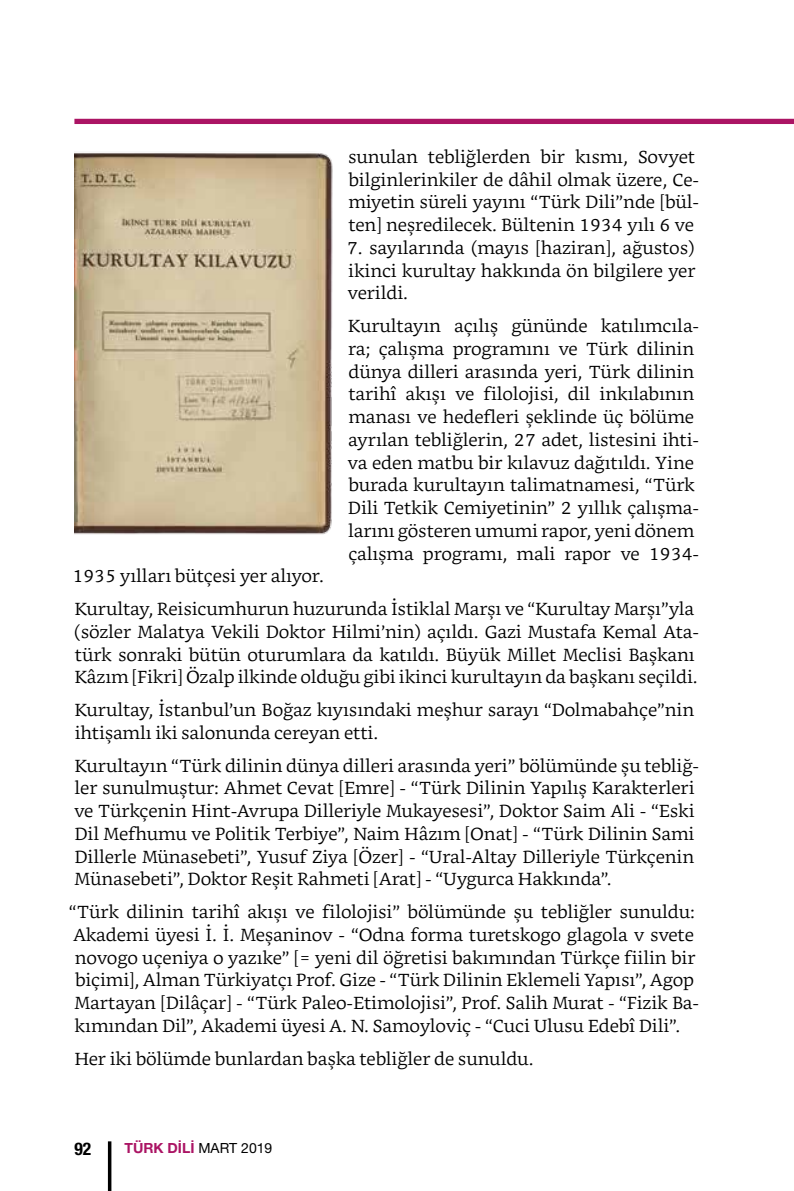
<style>
.page{position:relative;width:794px;height:1191px;background:#fff}
.page>*{position:absolute;margin:0;border:0;box-sizing:border-box;transform-origin:0 0}
.t1{font:300 17.5px/22.8px "Bookerly";color:#000}
.t2{font:700 condensed 17.5px "Helvetica Neue LT Pro";color:#000}
.t3{font:700 14px "Helvetica Neue LT Pro";color:#ab1464}
.s1{font-weight:400;color:#000}
</style>
<div class="page">
<div style="left:74px;top:119px;width:720px;height:5px;background:#ab1464"></div>
<hr style="left:108px;top:1141px;width:3px;height:50px;background:#000">
<img style="left:74px;top:152px;width:259px;height:383px">
<p class="t1" style="left:348px;top:145px;width:352px">sunulan tebliğlerden bir kısmı, Sovyet bilginlerinkiler de dâhil olmak üzere, Ce&shy;miyetin süreli yayını “Türk Dili”nde [bül&shy;ten] neşredilecek. Bültenin 1934 yılı 6 ve</p>
<p class="t1" style="left:347px;top:236px;width:350px;text-align:justify">7. sayılarında (mayıs [haziran], ağustos) ikinci kurultay hakkında ön bilgilere yer verildi.</p>
<p class="t1" style="left:347px;top:315px;width:353px">Kurultayın açılış gününde katılımcıla&shy;ra; çalışma programını ve Türk dilinin dünya dilleri arasında yeri, Türk dilinin tarihî akışı ve filolojisi, dil inkılabının manası ve hedefleri şeklinde üç bölüme ayrılan tebliğlerin, 27 adet, listesini ihti&shy;va eden matbu bir kılavuz dağıtıldı. Yine burada kurultayın talimatnamesi, “Türk Dili Tetkik Cemiyetinin” 2 yıllık çalışma&shy;larını gösteren umumi rapor, yeni dönem çalışma programı, mali rapor ve 1934-</p>
<p class="t1" style="left:72px;top:560px;width:623px;line-height:32.7px">1935 yılları bütçesi yer alıyor.<br>Kurultay, Reisicumhurun huzurunda İstiklal Marşı ve “Kurultay Marşı”yla</p>
<p class="t1" style="left:74px;top:620px;width:626px">(sözler Malatya Vekili Doktor Hilmi’nin) açıldı. Gazi Mustafa Kemal Ata&shy;türk sonraki bütün oturumlara da katıldı. Büyük Millet Meclisi Başkanı<br>Kâzım [Fikri] Özalp ilkinde olduğu gibi ikinci kurultayın da başkanı seçildi.</p>
<p class="t1" style="left:74px;top:698px;width:621px">Kurultay, İstanbul’un Boğaz kıyısındaki meşhur sarayı “Dolmabahçe”nin ihtişamlı iki salonunda cereyan etti.</p>
<p class="t1" style="left:74px;top:754px;width:626px">Kurultayın “Türk dilinin dünya dilleri arasında yeri” bölümünde şu tebliğ&shy;ler sunulmuştur: Ahmet Cevat [Emre] - “Türk Dilinin Yapılış Karakterleri ve Türkçenin Hint-Avrupa Dilleriyle Mukayesesi”, Doktor Saim Ali - “Eski Dil Mefhumu ve Politik Terbiye”, Naim Hâzım [Onat] - “Türk Dilinin Sami Dillerle Münasebeti”, Yusuf Ziya [Özer] - “Ural-Altay Dilleriyle Türkçenin Münasebeti”, Doktor Reşit Rahmeti [Arat] - “Uygurca Hakkında”.</p>
<p class="t1" style="left:69px;top:900px;width:632px">“Türk dilinin tarihî akışı ve filolojisi” bölümünde şu tebliğler sunuldu:<br>Akademi üyesi İ. İ. Meşaninov - “Odna forma turetskogo glagola v svete novogo uçeniya o yazıke” [= yeni dil öğretisi bakımından Türkçe fiilin bir biçimi], Alman Türkiyatçı Prof. Gize - “Türk Dilinin Eklemeli Yapısı”, Agop Martayan [Dilâçar] - “Türk Paleo-Etimolojisi”, Prof. Salih Murat - “Fizik Ba&shy;kımından Dil”, Akademi üyesi A. N. Samoyloviç - “Cuci Ulusu Edebî Dili”.</p>
<p class="t1" style="left:74px;top:1047px;width:460px">Her iki bölümde bunlardan başka tebliğler de sunuldu.</p>
<p class="t2" style="left:74px;top:1138px;width:18px">92</p>
<p class="t3" style="left:125px;top:1139px;width:149px">TÜRK DİLİ <span class="s1">MART 2019</span></p>
</div>
